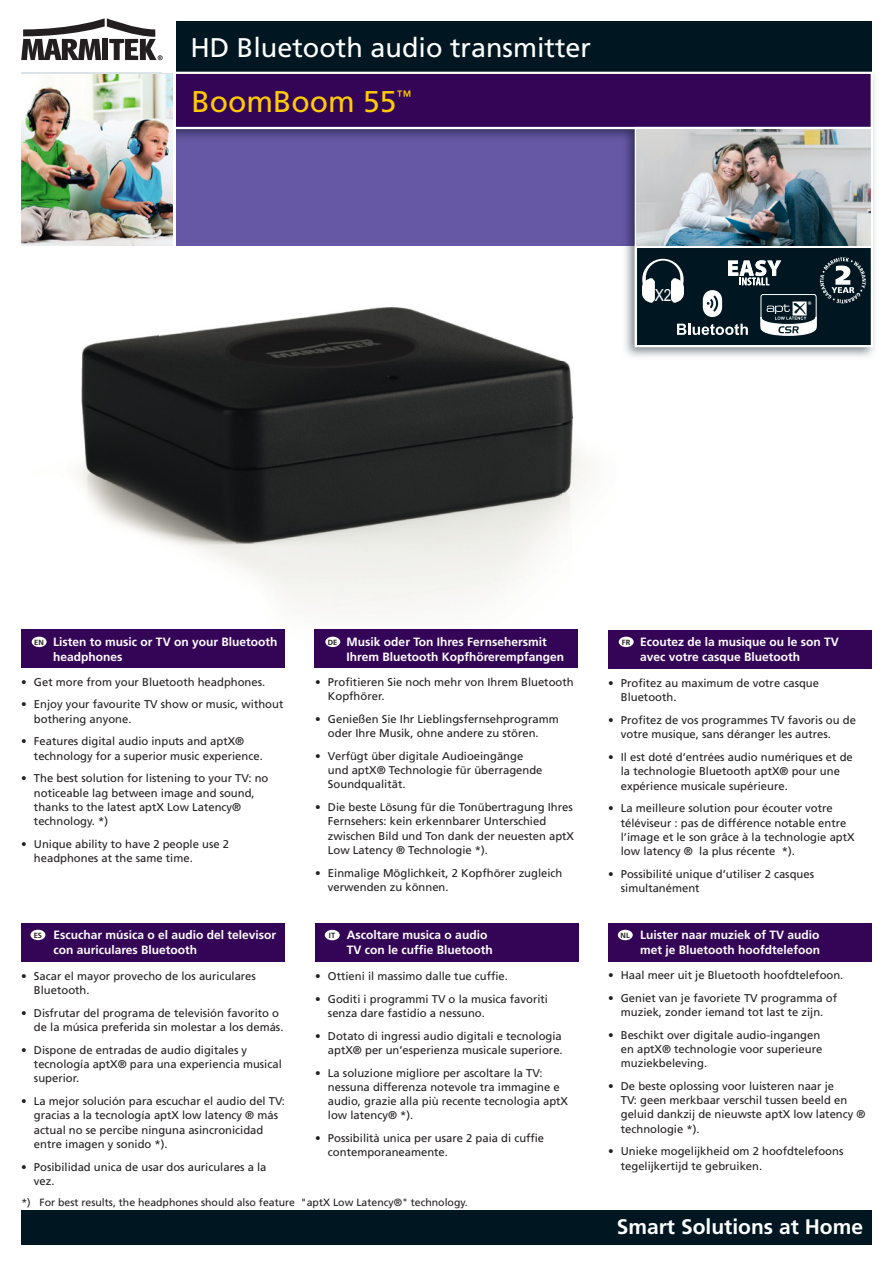
<style>
.page{position:relative;width:893px;height:1263px;background:#fff}
.page>*{position:absolute;margin:0;border:0;box-sizing:border-box;transform-origin:0 0}
.t1{font:30px "Frutiger";color:#ffcb05}
.t2{font:27px "Frutiger";color:#fff}
.t3{font:700 21px "Frutiger";color:#fff}
.t4{font:16.8px "Arial Narrow";color:#fff}
.t5{font:700 12px/15px "Frutiger";color:#fff}
.t6{font:11.25px/14.2px "Frutiger";color:#231f20}
.t7{font:10.5px "Frutiger";color:#231f20}
.t8{font:700 7.5px "Frutiger";color:#231f20}
</style>
<div class="page">
<svg style="left:21px;top:18px;width:142px;height:42px"></svg>
<div style="left:21px;top:1210px;width:851px;height:35px;background:#001722"></div>
<div style="left:175px;top:21px;width:697px;height:53px;background:#001722"></div>
<img style="left:160px;top:75px;width:715px;height:282px">
<img style="left:176px;top:129px;width:457px;height:116px">
<img style="left:176px;top:71px;width:696px;height:1px">
<svg style="left:176px;top:72px;width:697px;height:57px"></svg>
<svg style="left:633px;top:126px;width:241px;height:222px"></svg>
<img style="left:21px;top:74px;width:152px;height:171px">
<hr style="left:173px;top:21px;width:3px;height:225px;background:#fff">
<img style="left:637px;top:129px;width:234px;height:116px">
<svg style="left:634px;top:245px;width:240px;height:103px"></svg>
<img style="left:30px;top:334px;width:160px;height:296px">
<img style="left:190px;top:360px;width:426px;height:309px">
<img style="left:160px;top:257px;width:456px;height:103px">
<div style="left:21px;top:630px;width:264px;height:38px;background:#340457"></div>
<div style="left:21px;top:923px;width:264px;height:38px;background:#340457"></div>
<div style="left:315px;top:630px;width:263px;height:38px;background:#340457"></div>
<div style="left:315px;top:923px;width:264px;height:38px;background:#340457"></div>
<div style="left:608px;top:630px;width:264px;height:38px;background:#340457"></div>
<div style="left:608px;top:923px;width:264px;height:38px;background:#340457"></div>
<div style="left:32px;top:637px;width:15px;height:10px;background:#fff;border-radius:50%"></div>
<div style="left:30px;top:930px;width:15px;height:10px;background:#fff;border-radius:50%"></div>
<div style="left:325px;top:930px;width:15px;height:10px;background:#fff;border-radius:50%"></div>
<div style="left:325px;top:637px;width:15px;height:10px;background:#fff;border-radius:50%"></div>
<div style="left:619px;top:637px;width:15px;height:10px;background:#fff;border-radius:50%"></div>
<div style="left:618px;top:930px;width:15px;height:10px;background:#fff;border-radius:50%"></div>
<h2 class="t2" style="left:190px;top:37px;width:402px">HD Bluetooth audio transmitter</h2>
<h1 class="t1" style="left:191px;top:89px;width:221px">BoomBoom 55<sup>™</sup></h1>
<h3 class="t4" style="left:655px;top:289px;width:18px">X2</h3>
<p class="t8" style="left:34px;top:639px;width:11px">EN</p>
<p class="t5" style="left:53px;top:635px;width:226px">Listen to music or TV on your Bluetooth headphones</p>
<p class="t5" style="left:347px;top:635px;width:219px">Musik oder Ton Ihres Fernsehersmit<br>Ihrem Bluetooth Kopfhörerempfangen</p>
<p class="t8" style="left:328px;top:639px;width:11px">DE</p>
<p class="t8" style="left:622px;top:639px;width:10px">FR</p>
<p class="t5" style="left:640px;top:635px;width:200px">Ecoutez de la musique ou le son TV avec votre casque Bluetooth</p>
<p class="t6" style="left:21px;top:676px;width:246px">• Get more from your Bluetooth headphones.</p>
<p class="t6" style="left:34px;top:698px;width:251px;text-indent:-13px">• Enjoy your favourite TV show or music, without bothering anyone.</p>
<p class="t6" style="left:34px;top:735px;width:230px;text-indent:-13px">• Features digital audio inputs and aptX® technology for a superior music experience.</p>
<p class="t6" style="left:34px;top:772px;width:236px;text-indent:-13px">• The best solution for listening to your TV: no noticeable lag between image and sound, thanks to the latest aptX Low Latency® technology. *)</p>
<p class="t6" style="left:34px;top:838px;width:197px;text-indent:-13px">• Unique ability to have 2 people use 2 headphones at the same time.</p>
<p class="t6" style="left:328px;top:676px;width:247px;text-indent:-13px">• Profitieren Sie noch mehr von Ihrem Bluetooth<br>Kopfhörer.</p>
<p class="t6" style="left:328px;top:713px;width:232px;text-indent:-13px">• Genießen Sie Ihr Lieblingsfernsehprogramm oder Ihre Musik, ohne andere zu stören.</p>
<p class="t6" style="left:328px;top:750px;width:216px;text-indent:-13px">• Verfügt über digitale Audioeingänge und aptX® Technologie für überragende<br>Soundqualität.</p>
<p class="t6" style="left:328px;top:801px;width:248px;text-indent:-13px">• Die beste Lösung für die Tonübertragung Ihres Fernsehers: kein erkennbarer Unterschied zwischen Bild und Ton dank der neuesten aptX Low Latency ® Technologie *).</p>
<p class="t6" style="left:328px;top:866px;width:236px;text-indent:-13px">• Einmalige Möglichkeit, 2 Kopfhörer zugleich verwenden zu können.</p>
<p class="t5" style="left:53px;top:928px;width:224px">Escuchar música o el audio del televisor con auriculares Bluetooth</p>
<p class="t8" style="left:34px;top:932px;width:10px">ES</p>
<p class="t8" style="left:329px;top:932px;width:8px">IT</p>
<p class="t5" style="left:347px;top:928px;width:148px">Ascoltare musica o audio<br>TV con le cuffie Bluetooth</p>
<p class="t6" style="left:34px;top:970px;width:223px;text-indent:-13px">• Sacar el mayor provecho de los auriculares<br>Bluetooth.</p>
<p class="t6" style="left:34px;top:1007px;width:251px;text-indent:-13px">• Disfrutar del programa de televisión favorito o de la música preferida sin molestar a los demás.</p>
<p class="t6" style="left:34px;top:1044px;width:249px;text-indent:-13px">• Dispone de entradas de audio digitales y tecnología aptX® para una experiencia musical superior.</p>
<p class="t6" style="left:34px;top:1095px;width:253px;text-indent:-13px">• La mejor solución para escuchar el audio del TV: gracias a la tecnología aptX low latency ® más actual no se percibe ninguna asincronicidad entre imagen y sonido *).</p>
<p class="t6" style="left:34px;top:1160px;width:234px;text-indent:-13px">• Posibilidad unica de usar dos auriculares a la vez.</p>
<p class="t6" style="left:315px;top:970px;width:194px">• Ottieni il massimo dalle tue cuffie.</p>
<p class="t6" style="left:328px;top:992px;width:222px;text-indent:-13px">• Goditi i programmi TV o la musica favoriti senza dare fastidio a nessuno.</p>
<p class="t6" style="left:315px;top:1029px;width:249px;text-align:right">• Dotato di ingressi audio digitali e tecnologia aptX® per un’esperienza musicale superiore.</p>
<p class="t6" style="left:328px;top:1066px;width:242px;text-indent:-13px">• La soluzione migliore per ascoltare la TV: nessuna differenza notevole tra immagine e audio, grazie alla più recente tecnologia aptX low latency® *).</p>
<p class="t6" style="left:328px;top:1132px;width:218px;text-indent:-13px">• Possibilità unica per usare 2 paia di cuffie contemporaneamente.</p>
<p class="t7" style="left:21px;top:1198px;width:448px">*) For best results, the headphones should also feature "aptX Low Latency®" technology.</p>
<p class="t6" style="left:621px;top:677px;width:200px;text-indent:-13px">• Profitez au maximum de votre casque<br>Bluetooth.</p>
<p class="t6" style="left:621px;top:714px;width:237px;text-indent:-13px">• Profitez de vos programmes TV favoris ou de votre musique, sans déranger les autres.</p>
<p class="t6" style="left:621px;top:751px;width:233px;text-indent:-13px">• Il est doté d’entrées audio numériques et de la technologie Bluetooth aptX® pour une expérience musicale supérieure.</p>
<p class="t6" style="left:621px;top:802px;width:235px;text-indent:-13px">• La meilleure solution pour écouter votre téléviseur : pas de différence notable entre l’image et le son grâce à la technologie aptX low latency ® la plus récente *).</p>
<p class="t6" style="left:621px;top:868px;width:195px;text-indent:-13px">• Possibilité unique d’utiliser 2 casques simultanément</p>
<p class="t8" style="left:620px;top:932px;width:11px">NL</p>
<p class="t5" style="left:640px;top:928px;width:182px">Luister naar muziek of TV audio met je Bluetooth hoofdtelefoon</p>
<p class="t6" style="left:608px;top:969px;width:237px">• Haal meer uit je Bluetooth hoofdtelefoon.</p>
<p class="t6" style="left:608px;top:991px;width:231px;text-align:center">• Geniet van je favoriete TV programma of muziek, zonder iemand tot last te zijn.</p>
<p class="t6" style="left:621px;top:1028px;width:203px;text-indent:-13px">• Beschikt over digitale audio-ingangen en aptX® technologie voor superieure muziekbeleving.</p>
<p class="t6" style="left:621px;top:1080px;width:246px;text-indent:-13px">• De beste oplossing voor luisteren naar je<br>TV: geen merkbaar verschil tussen beeld en geluid dankzij de nieuwste aptX low latency ® technologie *).</p>
<p class="t6" style="left:621px;top:1145px;width:224px;text-indent:-13px">• Unieke mogelijkheid om 2 hoofdtelefoons tegelijkertijd te gebruiken.</p>
<h3 class="t3" style="left:617px;top:1218px;width:248px">Smart Solutions at Home</h3>
</div>
